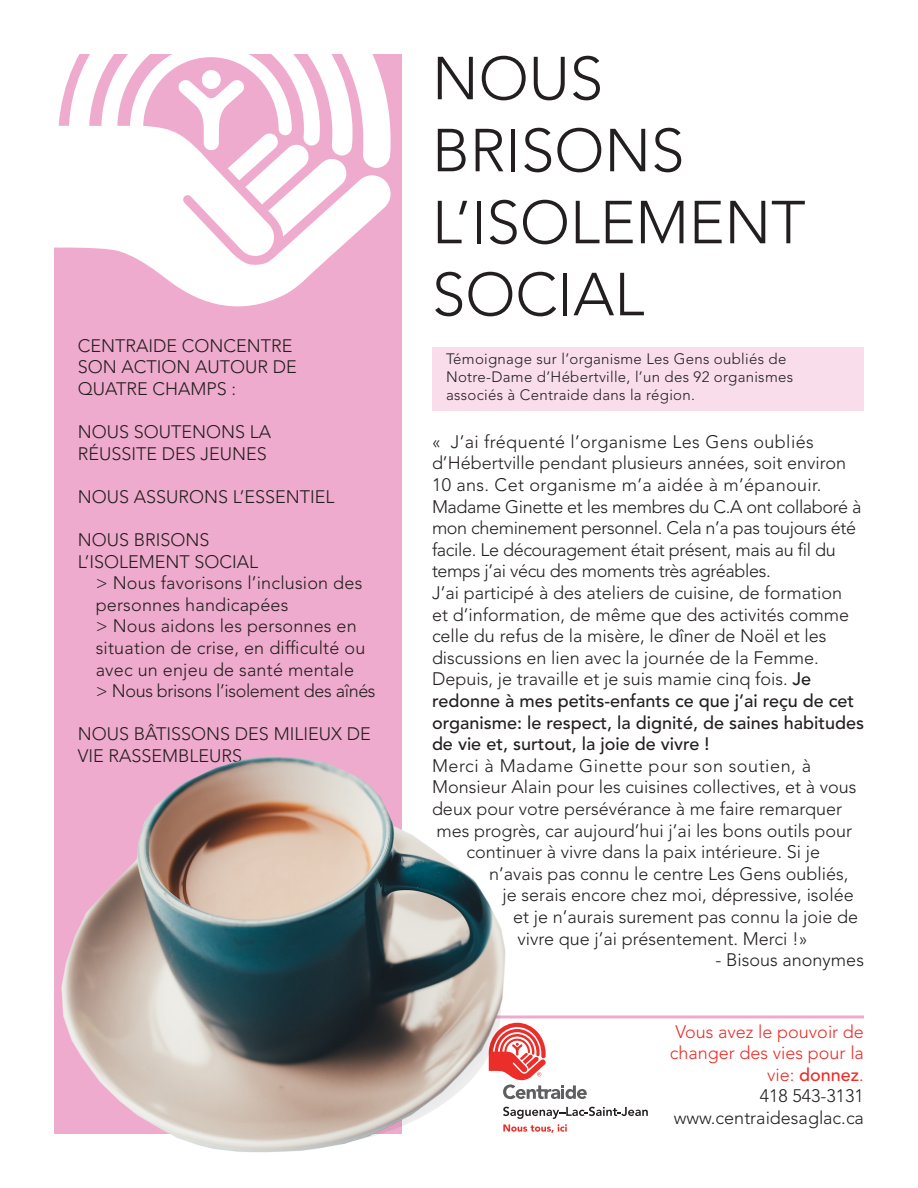
<style>
.page{position:relative;width:918px;height:1188px;background:#fff}
.page>*{position:absolute;margin:0;border:0;box-sizing:border-box;transform-origin:0 0}
.t1{font:300 60px/72px "Avenir LT Std";color:#231f20}
.t2{font:300 18px/21.6px "Avenir LT Std";color:#231f20}
.t3{font:300 18px/21.6px "Avenir LT Std";letter-spacing:-.02em;color:#231f20}
.t4{font:500 18px/21.6px "Avenir LT Std";color:#231f20}
.t5{font:300 18px/21.6px "Avenir LT Std";color:#eb2e2a;text-align:right}
.t6{font:300 18px "Avenir LT Std";letter-spacing:.03em;color:#231f20}
.t7{font:300 15px/18px "Avenir LT Std";letter-spacing:.02em;color:#231f20}
.s1{font-weight:300}
.s2{font-weight:500}
</style>
<div class="page">
<div style="left:54px;top:54px;width:348px;height:1080px;background:#efabcd"></div>
<svg style="left:54px;top:54px;width:337px;height:253px;fill:#fff"></svg>
<svg style="left:178px;top:79px;width:170px;height:158px"></svg>
<div style="left:202px;top:70px;width:19px;height:19px;background:#fff;border-radius:50%"></div>
<hr style="left:432px;top:1015px;width:432px;height:3px;background:#efabcd">
<div style="left:432px;top:347px;width:432px;height:63px;background:#f9ddeb"></div>
<svg style="left:596px;top:1107px;width:52px;height:10px"></svg>
<img style="left:61px;top:756px;width:534px;height:397px">
<p class="t2" style="left:78px;top:335px;width:216px">CENTRAIDE CONCENTRE</p>
<p class="t2" style="left:78px;top:356px;width:221px">SON ACTION AUTOUR DE</p>
<p class="t2" style="left:78px;top:378px;width:160px">QUATRE CHAMPS :</p>
<p class="t2" style="left:78px;top:421px;width:195px">NOUS SOUTENONS LA<br>RÉUSSITE DES JEUNES</p>
<p class="t2" style="left:78px;top:486px;width:258px">NOUS ASSURONS L’ESSENTIEL</p>
<p class="t2" style="left:78px;top:529px;width:182px">NOUS BRISONS<br>L’ISOLEMENT SOCIAL</p>
<p class="t2" style="left:96px;top:572px;width:268px">&gt; Nous favorisons l’inclusion des personnes handicapées</p>
<p class="t2" style="left:96px;top:616px;width:271px">&gt; Nous aidons les personnes en situation de crise, en difficulté ou avec un enjeu de santé mentale</p>
<p class="t3" style="left:96px;top:680px;width:281px">&gt; Nous brisons l’isolement des aînés</p>
<p class="t2" style="left:78px;top:724px;width:294px">NOUS BÂTISSONS DES MILIEUX DE<br>VIE RASSEMBLEURS</p>
<p class="t1" style="left:432px;top:43px;width:375px">NOUS<br>BRISONS<br>L’ISOLEMENT<br>SOCIAL</p>
<p class="t7" style="left:446px;top:350px;width:349px">Témoignage sur l’organisme Les Gens oubliés de<br>Notre-Dame d’Hébertville, l’un des 92 organismes associés à Centraide dans la région.</p>
<p class="t3" style="left:432px;top:431px;width:431px">« J’ai fréquenté l’organisme Les Gens oubliés d’Hébertville pendant plusieurs années, soit environ 10 ans. Cet organisme m’a aidée à m’épanouir.<br>Madame Ginette et les membres du C.A ont collaboré à mon cheminement personnel. Cela n’a pas toujours été facile. Le découragement était présent, mais au fil du temps j’ai vécu des moments très agréables.</p>
<p class="t2" style="left:432px;top:582px;width:419px">J’ai participé à des ateliers de cuisine, de formation et d’information, de même que des activités comme celle du refus de la misère, le dîner de Noël et les discussions en lien avec la journée de la Femme.</p>
<p class="t4" style="left:432px;top:669px;width:434px"><span class="s1">Depuis, je travaille et je suis mamie cinq fois.</span> Je redonne à mes petits-enfants ce que j’ai reçu de cet organisme: le respect, la dignité, de saines habitudes de vie et, surtout, la joie de vivre !</p>
<p class="t6" style="left:432px;top:755px;width:381px">Merci à Madame Ginette pour son soutien, à</p>
<p class="t2" style="left:432px;top:776px;width:426px">Monsieur Alain pour les cuisines collectives, et à vous</p>
<p class="t2" style="left:432px;top:798px;width:412px">deux pour votre persévérance à me faire remarquer</p>
<p class="t2" style="left:436px;top:820px;width:417px">mes progrès, car aujourd’hui j’ai les bons outils pour</p>
<p class="t2" style="left:466px;top:841px;width:355px">continuer à vivre dans la paix intérieure. Si je</p>
<p class="t2" style="left:489px;top:863px;width:361px">n’avais pas connu le centre Les Gens oubliés,</p>
<p class="t2" style="left:502px;top:884px;width:353px">je serais encore chez moi, dépressive, isolée</p>
<p class="t2" style="left:513px;top:906px;width:347px">et je n’aurais surement pas connu la joie de</p>
<p class="t2" style="left:518px;top:928px;width:292px">vivre que j’ai présentement. Merci !»</p>
<p class="t2" style="left:716px;top:949px;width:150px">- Bisous anonymes</p>
<p class="t5" style="left:670px;top:1021px;width:196px">Vous avez le pouvoir de changer des vies pour la vie: <span class="s2">donnez</span>.</p>
<p class="t2" style="left:760px;top:1085px;width:106px">418 543-3131</p>
<p class="t2" style="left:674px;top:1107px;width:192px">www.centraidesaglac.ca</p>
</div>
